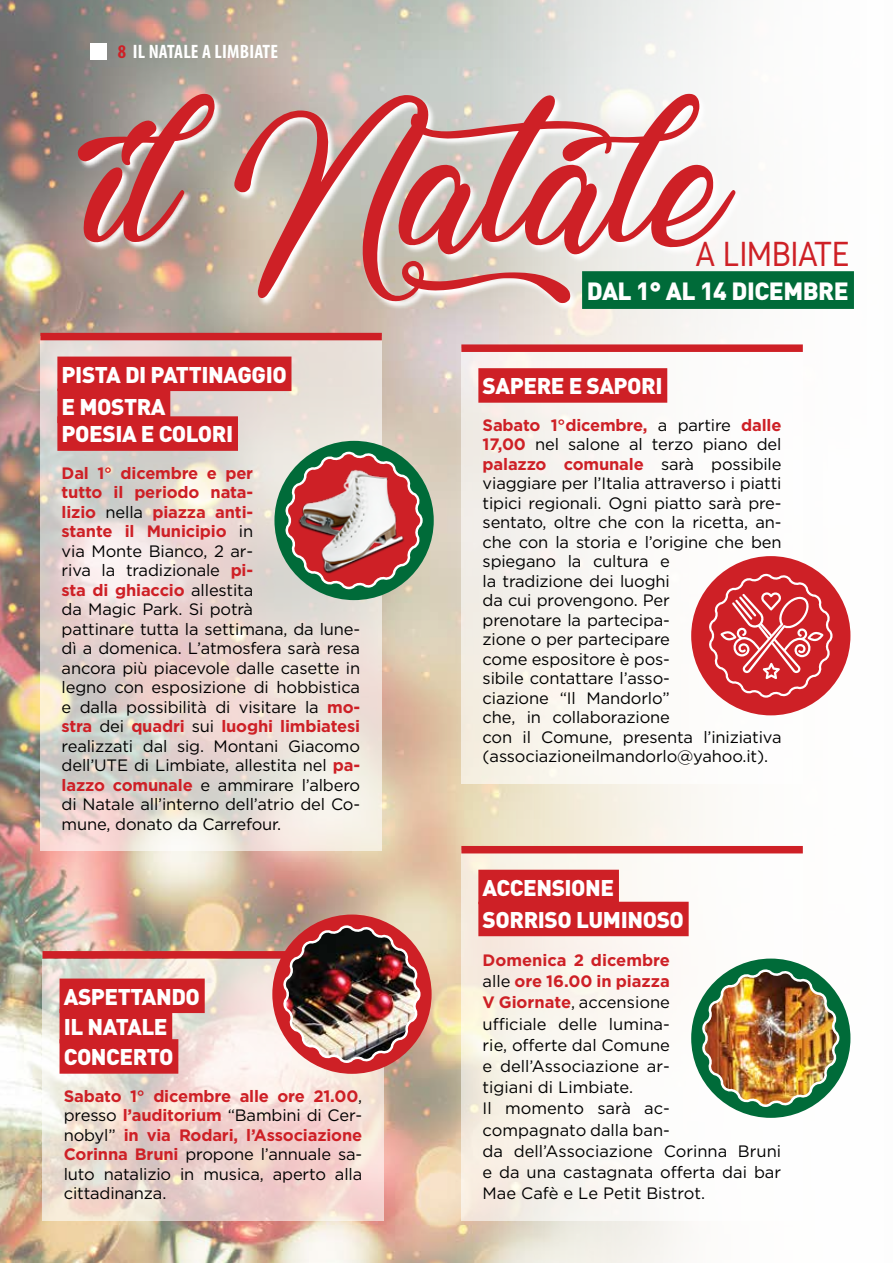
<style>
.page{position:relative;width:893px;height:1263px;background:#fff}
.page>*{position:absolute;margin:0;border:0;box-sizing:border-box;transform-origin:0 0}
.t1{font:195px "Lovely Home";letter-spacing:-.01em;color:#ce2026}
.t2{font:36.3px "Gidole";letter-spacing:-.02em;color:#ce2026}
.t3{font:900 24.6px "DIN";letter-spacing:-.02em;color:#fff}
.t4{font:900 22.5px/30.3px "DIN";letter-spacing:-.02em;color:#fff}
.t5{font:700 condensed 19.5px "Myriad Pro";letter-spacing:.01em;color:#fff}
.t6{font:16.5px/19.5px "Gotham";letter-spacing:-.01em;color:#000}
.s1{color:#ce2026}
.s2{font-weight:700;color:#ce2026}
</style>
<div class="page">
<img style="left:0;top:0;width:851px;height:1263px">
<div style="left:90px;top:43px;width:17px;height:16px;background:#fff"></div>
<svg style="left:78px;top:94px;width:666px;height:218px"></svg>
<div style="left:461px;top:348px;width:342px;height:435px;background:linear-gradient(to right,#f3eee7,#fff)"></div>
<div style="left:478px;top:368px;width:189px;height:35px;background:#ce2026"></div>
<div style="left:461px;top:344px;width:342px;height:8px;background:#ce2026"></div>
<div style="left:691px;top:556px;width:159px;height:159px;background:#ce2026;border-radius:50%"></div>
<svg style="left:709px;top:574px;width:123px;height:124px"></svg>
<svg style="left:43px;top:958px;width:341px;height:262px;background:#efdbd4"></svg>
<div style="left:60px;top:978px;width:145px;height:35px;background:#ce2026"></div>
<div style="left:60px;top:1009px;width:112px;height:34px;background:#ce2026"></div>
<div style="left:60px;top:1039px;width:118px;height:35px;background:#ce2026"></div>
<div style="left:43px;top:951px;width:341px;height:7px;background:#ce2026"></div>
<div style="left:272px;top:914px;width:160px;height:160px;background:#ce2026;border-radius:50%"></div>
<svg style="left:283px;top:925px;width:138px;height:138px"></svg>
<img style="left:286px;top:928px;width:132px;height:132px">
<svg style="left:40px;top:340px;width:342px;height:511px;background:#e6dad5"></svg>
<div style="left:57px;top:357px;width:234px;height:34px;background:#ce2026"></div>
<div style="left:57px;top:389px;width:113px;height:34px;background:#ce2026"></div>
<div style="left:57px;top:416px;width:181px;height:35px;background:#ce2026"></div>
<div style="left:40px;top:333px;width:342px;height:7px;background:#ce2026"></div>
<div style="left:274px;top:441px;width:160px;height:159px;background:#006b39;border-radius:50%"></div>
<svg style="left:285px;top:451px;width:138px;height:138px"></svg>
<img style="left:293px;top:466px;width:117px;height:108px">
<div style="left:461px;top:850px;width:342px;height:370px;background:linear-gradient(to right,#f6eee3,#fff)"></div>
<div style="left:461px;top:846px;width:342px;height:7px;background:#ce2026"></div>
<div style="left:478px;top:870px;width:141px;height:34px;background:#ce2026"></div>
<div style="left:478px;top:902px;width:211px;height:34px;background:#ce2026"></div>
<div style="left:691px;top:958px;width:159px;height:160px;background:#006b39;border-radius:50%"></div>
<svg style="left:702px;top:969px;width:137px;height:138px"></svg>
<img style="left:705px;top:972px;width:132px;height:132px">
<div style="left:582px;top:271px;width:272px;height:38px;background:#006b39"></div>
<p class="t5" style="left:118px;top:40px;width:162px"><span class="s1">8</span> IL NATALE A LIMBIATE</p>
<h1 class="t1" style="left:92px;top:61px;width:638px">il Natale</h1>
<h2 class="t2" style="left:695px;top:234px;width:157px">A LIMBIATE</h2>
<h3 class="t3" style="left:587px;top:274px;width:264px">DAL 1° AL 14 DICEMBRE</h3>
<h3 class="t4" style="left:62px;top:357px;width:227px;line-height:32px">PISTA DI PATTINAGGIO<br>E MOSTRA</h3>
<h3 class="t4" style="left:62px;top:418px;width:173px">POESIA E COLORI</h3>
<p class="t6" style="left:62px;top:463px;width:300px"><span class="s2">Dal 1° dicembre e per<br>tutto il periodo nata-<br>lizio</span> nella <span class="s2">piazza anti-<br>stante il Municipio</span> in<br>via Monte Bianco, 2 ar-<br>riva la tradizionale <span class="s2">pi-<br>sta di ghiaccio</span> allestita<br>da Magic Park. Si potrà<br>pattinare tutta la settimana, da lune&shy;dì a domenica. L’atmosfera sarà resa ancora più piacevole dalle casette in legno con esposizione di hobbistica e dalla possibilità di visitare la <span class="s2">mo&shy;stra</span> dei <span class="s2">quadri</span> sui <span class="s2">luoghi limbiatesi </span>realizzati dal sig. Montani Giacomo dell’UTE di Limbiate, allestita nel <span class="s2">pa&shy;lazzo comunale</span> e ammirare l’albero di Natale all’interno dell’atrio del Co&shy;mune, donato da Carrefour.</p>
<h3 class="t4" style="left:64px;top:980px;width:138px">ASPETTANDO<br>IL NATALE<br>CONCERTO</h3>
<p class="t6" style="left:64px;top:1086px;width:300px;text-align:justify"><span class="s2">Sabato 1° dicembre alle ore 21.00</span>, presso <span class="s2">l’auditorium</span> “Bambini di Cer&shy;nobyl” <span class="s2">in via Rodari, l’Associazione Corinna Bruni</span> propone l’annuale sa&shy;luto natalizio in musica, aperto alla cittadinanza.</p>
<h3 class="t4" style="left:483px;top:370px;width:181px">SAPERE E SAPORI</h3>
<p class="t6" style="left:483px;top:415px;width:300px"><span class="s2">Sabato 1°dicembre,</span> a partire <span class="s2">dalle<br>17,00</span> nel salone al terzo piano del <span class="s2">palazzo comunale</span> sarà possibile viaggiare per l’Italia attraverso i piatti tipici regionali. Ogni piatto sarà pre&shy;sentato, oltre che con la ricetta, an&shy;che con la storia e l’origine che ben spiegano la cultura e<br>la tradizione dei luoghi<br>da cui provengono. Per<br>prenotare la partecipa-<br>zione o per partecipare<br>come espositore è pos-<br>sibile contattare l’asso-<br>ciazione “Il Mandorlo”<br>che, in collaborazione<br>con il Comune, presenta l’iniziativa (associazioneilmandorlo@yahoo.it).</p>
<h3 class="t4" style="left:483px;top:870px;width:203px;line-height:32px">ACCENSIONE<br>SORRISO LUMINOSO</h3>
<p class="t6" style="left:483px;top:949px;width:300px;line-height:21.1px"><span class="s2">Domenica 2 dicembre<br></span>alle <span class="s2">ore 16.00 in piazza<br>V Giornate</span>, accensione<br>ufficiale delle lumina-<br>rie, offerte dal Comune<br>e dell’Associazione ar-<br>tigiani di Limbiate.<br>Il momento sarà ac-<br>compagnato dalla ban-<br>da dell’Associazione Corinna Bruni e da una castagnata offerta dai bar<br>Mae Cafè e Le Petit Bistrot.</p>
</div>
